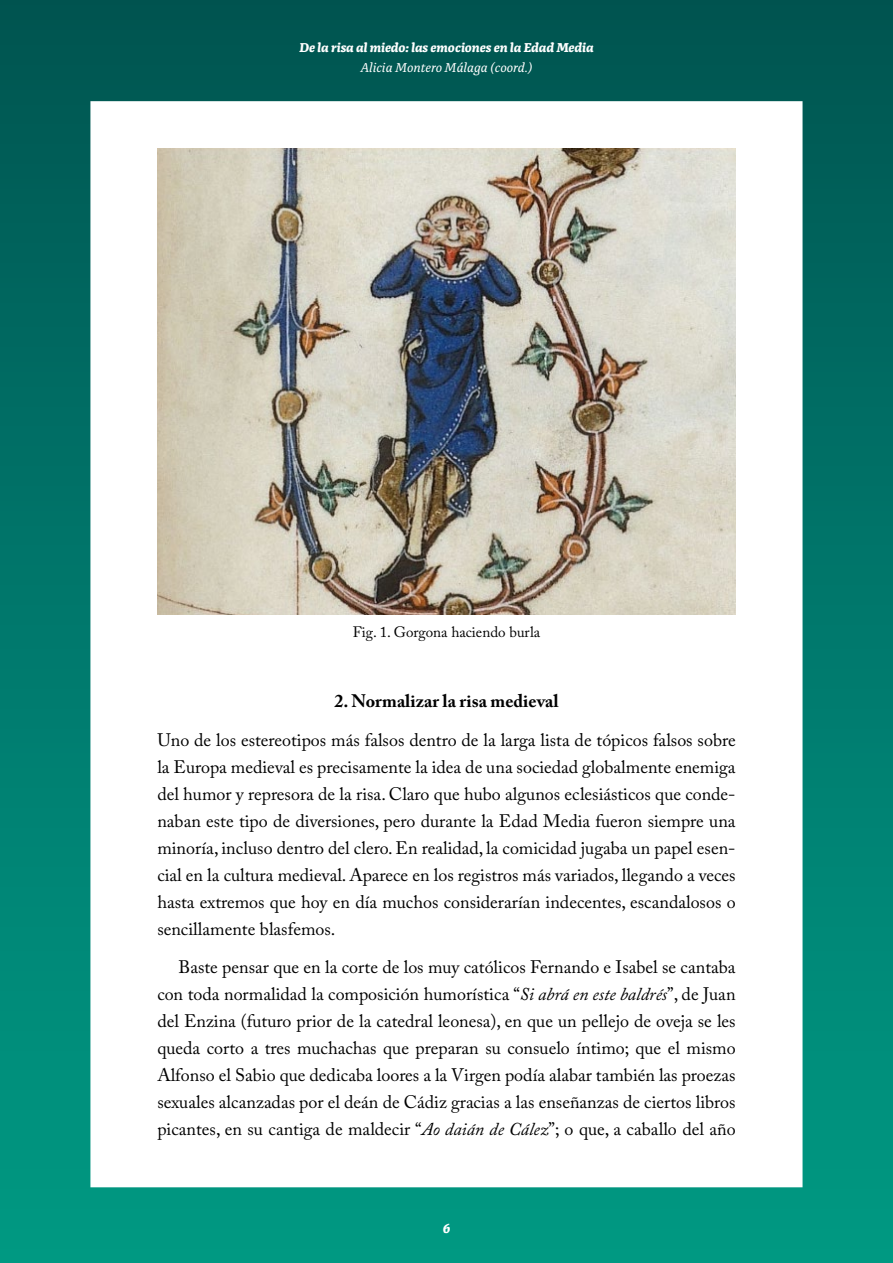
<style>
.page{position:relative;width:893px;height:1263px;background:#fff}
.page>*{position:absolute;margin:0;border:0;box-sizing:border-box;transform-origin:0 0}
.t1{font:18px/27px "Adobe Caslon Pro";color:#000;text-align:justify}
.t2{font:700 18px "Adobe Caslon Pro";color:#000}
.t3{font:15px "Adobe Caslon Pro";color:#000}
.t4{font:italic 700 13.5px "Alda OTCEV";color:#fff}
.t5{font:italic 13.5px "Alda OTCEV";letter-spacing:-.005em;color:#fff}
.s1{font-style:italic}
</style>
<div class="page">
<div style="left:1px;top:1px;width:891px;height:1261px;background:linear-gradient(to bottom,#005552,#009b85)"></div>
<div style="left:90px;top:101px;width:712px;height:1086px;background:#fff"></div>
<img style="left:158px;top:149px;width:577px;height:466px">
<p class="t4" style="left:299px;top:36px;width:296px">De la risa al miedo: las emociones en la Edad Media</p>
<p class="t5" style="left:360px;top:57px;width:174px">Alicia Montero Málaga (coord.)</p>
<p class="t3" style="left:353px;top:623px;width:189px">Fig. 1. Gorgona haciendo burla</p>
<p class="t2" style="left:334px;top:690px;width:226px">2. Normalizar la risa medieval</p>
<p class="t1" style="left:157px;top:727px;width:580px">Uno de los estereotipos más falsos dentro de la larga lista de tópicos falsos sobre la Europa medieval es precisamente la idea de una sociedad globalmente enemiga del humor y represora de la risa. Claro que hubo algunos eclesiásticos que conde&shy;naban este tipo de diversiones, pero durante la Edad Media fueron siempre una minoría, incluso dentro del clero. En realidad, la comicidad jugaba un papel esen&shy;cial en la cultura medieval. Aparece en los registros más variados, llegando a veces hasta extremos que hoy en día muchos considerarían indecentes, escandalosos o sencillamente blasfemos.</p>
<p class="t1" style="left:157px;top:953px;width:580px;text-indent:21px">Baste pensar que en la corte de los muy católicos Fernando e Isabel se cantaba con toda normalidad la composición humorística “<span class="s1">Si abrá en este baldrés</span>”, de Juan del Enzina (futuro prior de la catedral leonesa), en que un pellejo de oveja se les queda corto a tres muchachas que preparan su consuelo íntimo; que el mismo Alfonso el Sabio que dedicaba loores a la Virgen podía alabar también las proezas sexuales alcanzadas por el deán de Cádiz gracias a las enseñanzas de ciertos libros picantes, en su cantiga de maldecir “<span class="s1">Ao daián de Cález</span>”; o que, a caballo del año</p>
<p class="t4" style="left:443px;top:1217px;width:9px">6</p>
</div>
